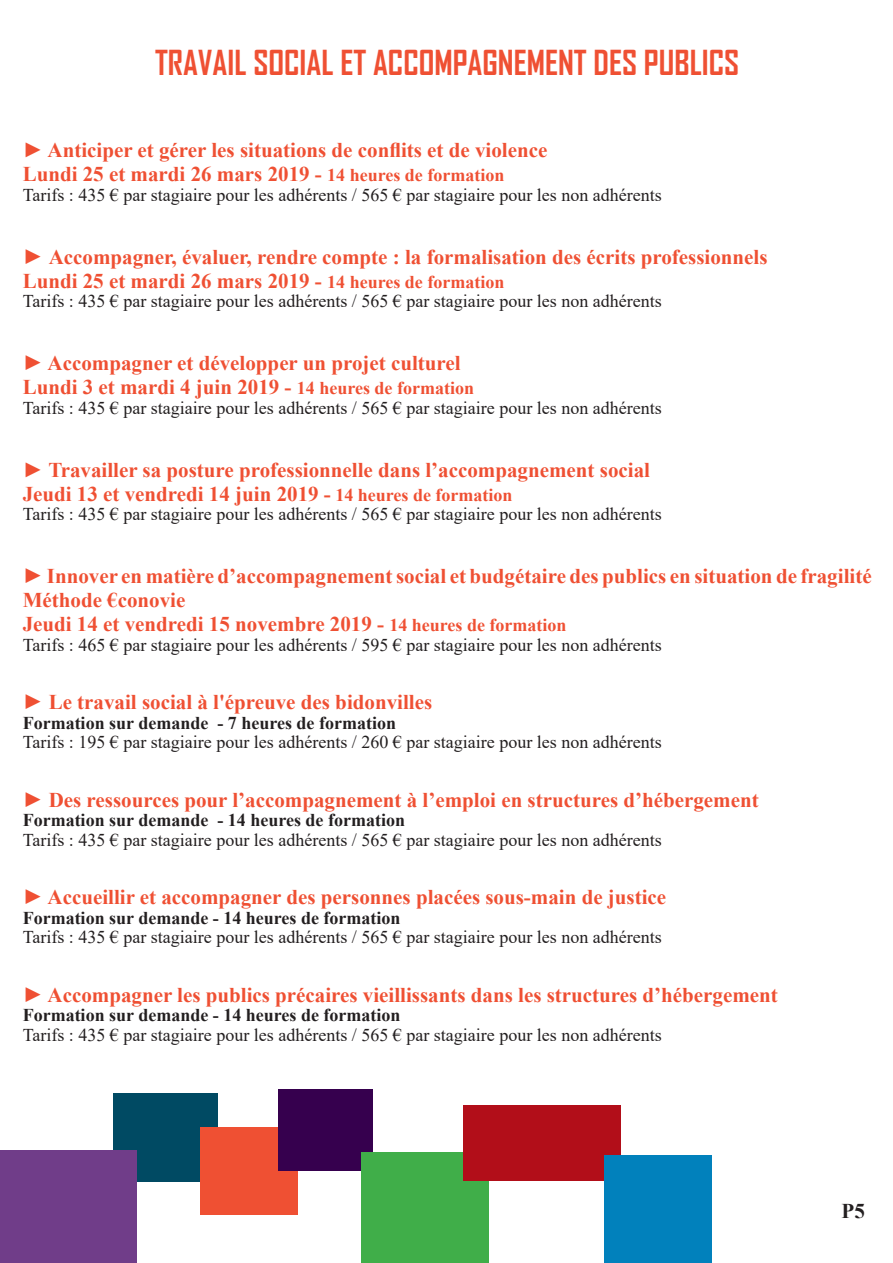
<style>
.page{position:relative;width:893px;height:1263px;background:#fff}
.page>*{position:absolute;margin:0;border:0;box-sizing:border-box;transform-origin:0 0}
.t1{font:700 33px "Agency FB";color:#ef5033}
.t2{font:700 21px/24px "Times New Roman";color:#ef5033}
.t3{font:700 21px "Times New Roman";color:#231f20}
.t4{font:18px "Times New Roman";color:#231f20}
.t5{font:700 18px "Times New Roman";color:#231f20}
.s1{font-size:18px}
.s2{font-weight:400}
</style>
<div class="page">
<div style="left:113px;top:1093px;width:105px;height:88px;background:#004a63"></div>
<div style="left:200px;top:1127px;width:97px;height:88px;background:#ef5033"></div>
<div style="left:278px;top:1089px;width:95px;height:82px;background:#36004e"></div>
<div style="left:361px;top:1153px;width:128px;height:110px;background:#40ae49"></div>
<div style="left:463px;top:1105px;width:158px;height:76px;background:#b20e19"></div>
<div style="left:0;top:1150px;width:136px;height:113px;background:#703d89"></div>
<div style="left:604px;top:1156px;width:107px;height:107px;background:#0181bc"></div>
<h1 class="t1" style="left:155px;top:42px;width:586px">TRAVAIL SOCIAL ET ACCOMPAGNEMENT DES PUBLICS</h1>
<p class="t2" style="left:23px;top:137px;width:526px">► Anticiper et gérer les situations de conflits et de violence<br>Lundi 25 et mardi 26 mars 2019 - <span class="s1">14 heures de formation</span></p>
<p class="t4" style="left:23px;top:182px;width:641px">Tarifs : 435 € par stagiaire pour les adhérents / 565 € par stagiaire pour les non adhérents</p>
<p class="t2" style="left:23px;top:244px;width:746px"><span class="s2">►</span> Accompagner, évaluer, rendre compte : la formalisation des écrits professionnels<br>Lundi 25 et mardi 26 mars 2019 - <span class="s1">14 heures de formation</span></p>
<p class="t4" style="left:23px;top:288px;width:641px">Tarifs : 435 € par stagiaire pour les adhérents / 565 € par stagiaire pour les non adhérents</p>
<p class="t2" style="left:23px;top:350px;width:453px"><span class="s2">►</span> Accompagner et développer un projet culturel<br>Lundi 3 et mardi 4 juin 2019 - <span class="s1">14 heures de formation</span></p>
<p class="t4" style="left:23px;top:395px;width:641px">Tarifs : 435 € par stagiaire pour les adhérents / 565 € par stagiaire pour les non adhérents</p>
<p class="t2" style="left:23px;top:457px;width:629px">► Travailler sa posture professionnelle dans l’accompagnement social<br>Jeudi 13 et vendredi 14 juin 2019 - <span class="s1">14 heures de formation</span></p>
<p class="t4" style="left:23px;top:501px;width:641px">Tarifs : 435 € par stagiaire pour les adhérents / 565 € par stagiaire pour les non adhérents</p>
<p class="t2" style="left:23px;top:563px;width:850px"><span class="s2">►</span> Innover en matière d’accompagnement social et budgétaire des publics en situation de fragilité<br>Méthode €conovie<br>Jeudi 14 et vendredi 15 novembre 2019 - <span class="s1">14 heures de formation</span></p>
<p class="t4" style="left:23px;top:632px;width:641px">Tarifs : 465 € par stagiaire pour les adhérents / 595 € par stagiaire pour les non adhérents</p>
<p class="t2" style="left:23px;top:689px;width:411px"><span class="s2">►</span> Le travail social à l'épreuve des bidonvilles</p>
<p class="t5" style="left:23px;top:710px;width:375px">Formation sur demande - 7 heures de formation</p>
<p class="t4" style="left:23px;top:729px;width:641px">Tarifs : 195 € par stagiaire pour les adhérents / 260 € par stagiaire pour les non adhérents</p>
<p class="t2" style="left:23px;top:787px;width:738px"><span class="s2">►</span> Des ressources pour l’accompagnement à l’emploi en structures d’hébergement</p>
<p class="t5" style="left:23px;top:807px;width:384px">Formation sur demande - 14 heures de formation</p>
<p class="t4" style="left:23px;top:827px;width:641px">Tarifs : 435 € par stagiaire pour les adhérents / 565 € par stagiaire pour les non adhérents</p>
<p class="t2" style="left:23px;top:884px;width:645px"><span class="s2">►</span> Accueillir et accompagner des personnes placées sous-main de justice</p>
<p class="t5" style="left:23px;top:905px;width:379px">Formation sur demande - 14 heures de formation</p>
<p class="t4" style="left:23px;top:924px;width:641px">Tarifs : 435 € par stagiaire pour les adhérents / 565 € par stagiaire pour les non adhérents</p>
<p class="t2" style="left:23px;top:982px;width:757px"><span class="s2">►</span> Accompagner les publics précaires vieillissants dans les structures d’hébergement</p>
<p class="t5" style="left:23px;top:1002px;width:379px">Formation sur demande - 14 heures de formation</p>
<p class="t4" style="left:23px;top:1022px;width:641px">Tarifs : 435 € par stagiaire pour les adhérents / 565 € par stagiaire pour les non adhérents</p>
<p class="t3" style="left:842px;top:1195px;width:25px">P5</p>
</div>
